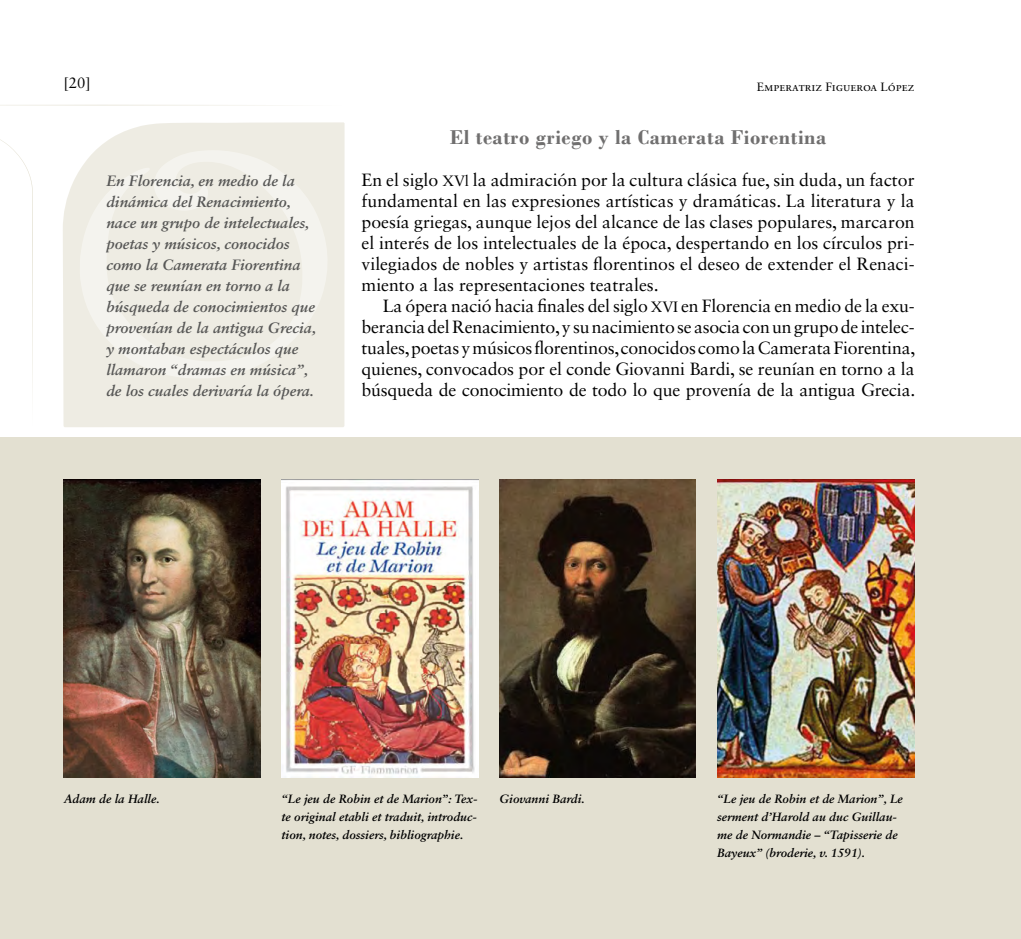
<style>
.page{position:relative;width:1021px;height:939px;background:#fff}
.page>*{position:absolute;margin:0;border:0;box-sizing:border-box;transform-origin:0 0}
.TITULO_2{font:700 21px "Bodoni";letter-spacing:.025em;color:#706f6f}
.parrafo_1{font:17.7px/21px "Sabon LT Std";letter-spacing:-.005em;color:#000;text-align:justify}
.Cita_llamado{font:italic 700 15px/21px "Sabon LT Std";color:#575756}
.t1{font:15px "Sabon LT Std";color:#000}
.Imagen{font:italic 700 12px/18px "Sabon LT Std";color:#000;text-align:justify}
.t2{font:12px "Sabon LT Std";color:#000}
.s1{font-size:15px}
</style>
<div class="page">
<svg style="left:0;top:105px;width:273px;height:1px"></svg>
<svg style="left:0;top:139px;width:33px;height:249px"></svg>
<svg style="left:63px;top:122px;width:281px;height:305px;background:#efede5"></svg>
<svg style="left:80px;top:150px;width:251px;height:228px;background:#efede5"></svg>
<div style="left:0;top:438px;width:1020px;height:501px;background:#e3e0d1"></div>
<img style="left:281px;top:480px;width:197px;height:297px">
<img style="left:64px;top:480px;width:196px;height:297px">
<img style="left:499px;top:480px;width:197px;height:297px">
<img style="left:717px;top:480px;width:197px;height:297px">
<p class="t1" style="left:64px;top:74px;width:28px">[20]</p>
<p class="t2" style="left:757px;top:80px;width:159px">Emperatriz Figueroa López</p>
<p class="TITULO_2" style="left:449px;top:124px;width:378px">El teatro griego y la Camerata Fiorentina</p>
<p class="parrafo_1" style="left:361px;top:169px;width:554px">En el siglo <span class="s1">XVl</span> la admiración por la cultura clásica fue, sin duda, un factor fundamental en las expresiones artísticas y dramáticas. La literatura y la poesía griegas, aunque lejos del alcance de las clases populares, marcaron el interés de los intelectuales de la época, despertando en los círculos pri&shy;vilegiados de nobles y artistas florentinos el deseo de extender el Renaci&shy;miento a las representaciones teatrales.</p>
<p class="parrafo_1" style="left:361px;top:295px;width:555px;text-indent:21px">La ópera nació hacia finales del siglo <span class="s1">XVI</span> en Florencia en medio de la exu&shy;berancia del Renacimiento, y su nacimiento se asocia con un grupo de intelec&shy;tuales, poetas y músicos florentinos, conocidos como la Camerata Fiorentina, quienes, convocados por el conde Giovanni Bardi, se reunían en torno a la búsqueda de conocimiento de todo lo que provenía de la antigua Grecia.</p>
<p class="Cita_llamado" style="left:106px;top:170px;width:211px">En Florencia, en medio de la dinámica del Renacimiento, nace un grupo de intelectuales, poetas y músicos, conocidos como la Camerata Fiorentina que se reunían en torno a la búsqueda de conocimientos que provenían de la antigua Grecia, y montaban espectáculos que llamaron “dramas en música”, de los cuales derivaría la ópera.</p>
<p class="Imagen" style="left:64px;top:790px;width:97px">Adam de la Halle.</p>
<p class="Imagen" style="left:281px;top:790px;width:198px">“Le jeu de Robin et de Marion”: Tex&shy;te original etabli et traduit, introduc&shy;tion, notes, dossiers, bibliographie.</p>
<p class="Imagen" style="left:499px;top:790px;width:87px">Giovanni Bardi.</p>
<p class="Imagen" style="left:717px;top:790px;width:187px;text-align:left">“Le jeu de Robin et de Marion”, Le serment d’Harold au duc Guillau&shy;me de Normandie – “Tapisserie de<br>Bayeux” (broderie, v. 1591).</p>
</div>
